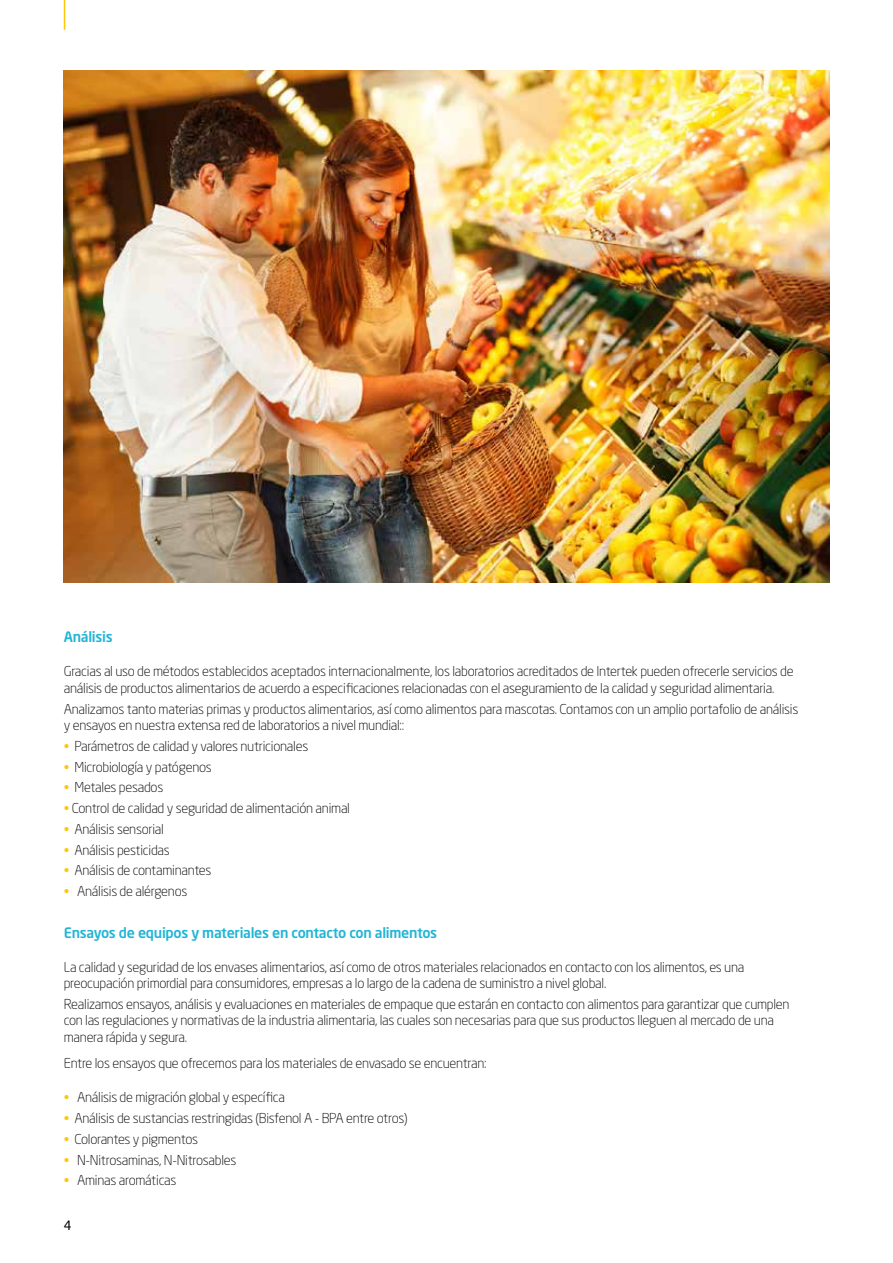
<style>
.page{position:relative;width:893px;height:1263px;background:#fff}
.page>*{position:absolute;margin:0;border:0;box-sizing:border-box;transform-origin:0 0}
.t1{font:500 14.25px "Neo Sans Std";letter-spacing:-.02em;color:#21b5d6}
.t2{font:300 13.5px/16.5px "Neo Sans Std";letter-spacing:-.02em;color:#000}
.t3{font:12.75px "Neo Sans Std";color:#000}
.s1{color:#ffc60b}
</style>
<div class="page">
<hr style="left:64px;top:0;width:1px;height:30px;background:#ffc60b">
<img style="left:64px;top:70px;width:765px;height:513px">
<p class="t1" style="left:64px;top:628px;width:50px">Análisis</p>
<p class="t2" style="left:64px;top:663px;width:731px">Gracias al uso de métodos establecidos aceptados internacionalmente, los laboratorios acreditados de Intertek pueden ofrecerle servicios de análisis de productos alimentarios de acuerdo a especificaciones relacionadas con el aseguramiento de la calidad y seguridad alimentaria.</p>
<p class="t2" style="left:64px;top:700px;width:736px">Analizamos tanto materias primas y productos alimentarios, así como alimentos para mascotas. Contamos con un amplio portafolio de análisis y ensayos en nuestra extensa red de laboratorios a nivel mundial::</p>
<p class="t2" style="left:64px;top:738px;width:246px"><span class="s1">•</span> Parámetros de calidad y valores nutricionales</p>
<p class="t2" style="left:64px;top:758px;width:150px"><span class="s1">•</span> Microbiología y patógenos</p>
<p class="t2" style="left:64px;top:779px;width:101px"><span class="s1">•</span> Metales pesados</p>
<p class="t2" style="left:64px;top:800px;width:288px"><span class="s1">•</span> Control de calidad y seguridad de alimentación animal</p>
<p class="t2" style="left:64px;top:821px;width:102px"><span class="s1">•</span> Análisis sensorial</p>
<p class="t2" style="left:64px;top:841px;width:108px"><span class="s1">•</span> Análisis pesticidas</p>
<p class="t2" style="left:64px;top:862px;width:149px"><span class="s1">•</span> Análisis de contaminantes</p>
<p class="t2" style="left:64px;top:883px;width:125px"><span class="s1">•</span> Análisis de alérgenos</p>
<p class="t1" style="left:64px;top:923px;width:375px">Ensayos de equipos y materiales en contacto con alimentos</p>
<p class="t2" style="left:64px;top:958px;width:682px">La calidad y seguridad de los envases alimentarios, así como de otros materiales relacionados en contacto con los alimentos, es una preocupación primordial para consumidores, empresas a lo largo de la cadena de suministro a nivel global.</p>
<p class="t2" style="left:64px;top:996px;width:727px">Realizamos ensayos, análisis y evaluaciones en materiales de empaque que estarán en contacto con alimentos para garantizar que cumplen con las regulaciones y normativas de la industria alimentaria, las cuales son necesarias para que sus productos lleguen al mercado de una manera rápida y segura.</p>
<p class="t2" style="left:64px;top:1055px;width:424px">Entre los ensayos que ofrecemos para los materiales de envasado se encuentran:</p>
<p class="t2" style="left:64px;top:1089px;width:223px"><span class="s1">•</span> Análisis de migración global y específica</p>
<p class="t2" style="left:64px;top:1110px;width:345px"><span class="s1">•</span> Análisis de sustancias restringidas (Bisfenol A - BPA entre otros)</p>
<p class="t2" style="left:64px;top:1131px;width:136px"><span class="s1">•</span> Colorantes y pigmentos</p>
<p class="t2" style="left:64px;top:1151px;width:174px"><span class="s1">•</span> N-Nitrosaminas, N-Nitrosables</p>
<p class="t2" style="left:64px;top:1172px;width:114px"><span class="s1">•</span> Aminas aromáticas</p>
<p class="t3" style="left:64px;top:1218px;width:9px">4</p>
</div>
